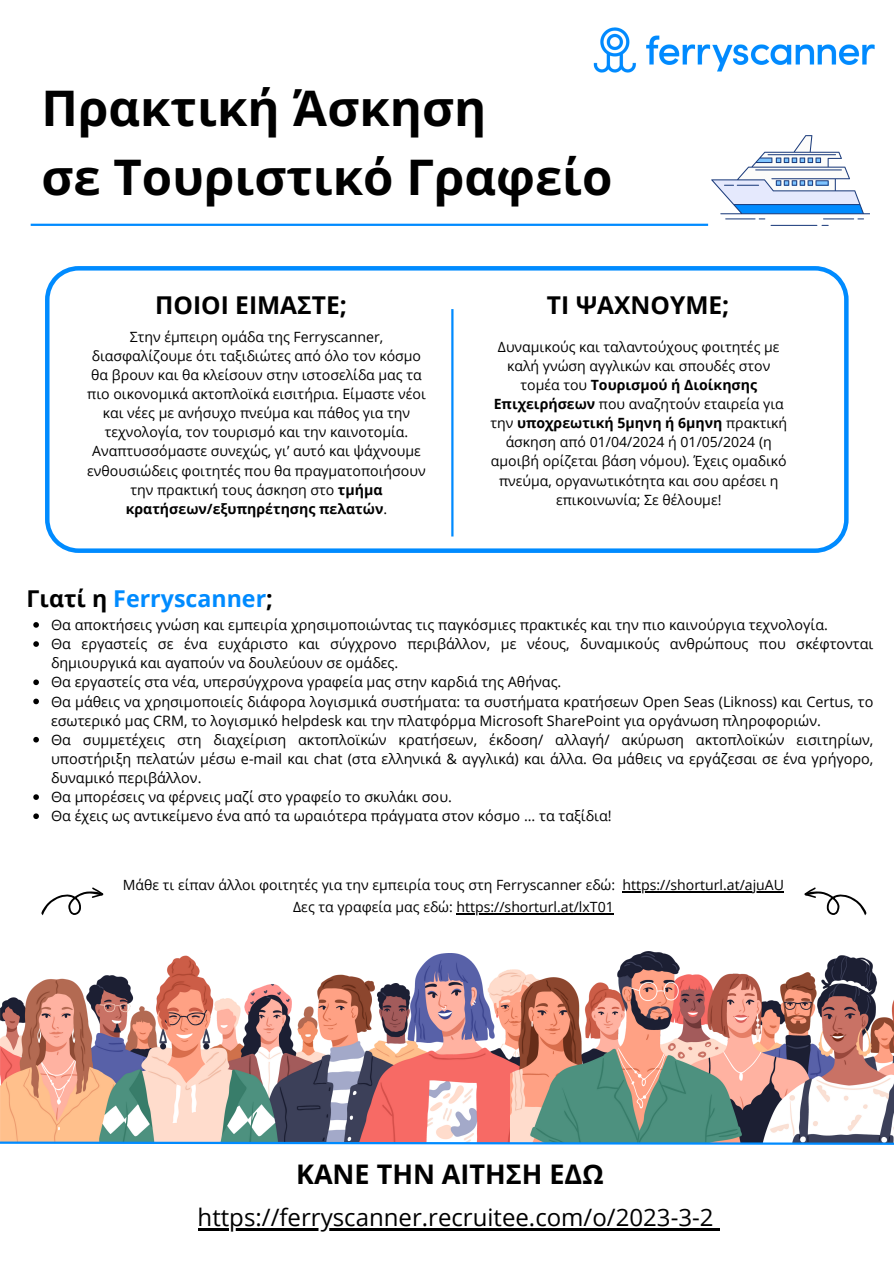
<style>
.page{position:relative;width:894px;height:1264px;background:#fff}
.page>*{position:absolute;margin:0;border:0;box-sizing:border-box;transform-origin:0 0}
.t1{font:700 49.05px "Open Sans";color:#000}
.t2{font:700 27px "Open Sans";color:#000}
.t3{font:700 24.6px "Open Sans";color:#000}
.t4{font:24px "Open Sans";color:#000}
.t5{font:700 23.25px "Open Sans";color:#008bff}
.t6{font:14.4px/19.2px "Open Sans";color:#000}
.t7{font:14.1px/19.2px "Open Sans";color:#000;text-align:center}
.s1{font-weight:700}
.s2{color:#000}
</style>
<div class="page">
<hr style="left:31px;top:224px;width:677px;height:2px;background:#008bff">
<svg style="left:45px;top:266px;width:803px;height:287px"></svg>
<hr style="left:451px;top:309px;width:2px;height:227px;background:#008bff">
<img style="left:0;top:953px;width:510px;height:187px">
<img style="left:510px;top:951px;width:383px;height:189px">
<svg style="left:0;top:1140px;width:893px;height:5px;background:#5f9ccd"></svg>
<svg style="left:33px;top:622px;width:6px;height:5px"></svg>
<svg style="left:33px;top:641px;width:6px;height:6px"></svg>
<svg style="left:33px;top:679px;width:6px;height:6px"></svg>
<svg style="left:33px;top:698px;width:6px;height:6px"></svg>
<svg style="left:33px;top:737px;width:6px;height:5px"></svg>
<svg style="left:33px;top:794px;width:6px;height:6px"></svg>
<svg style="left:33px;top:813px;width:6px;height:6px"></svg>
<hr style="left:622px;top:891px;width:161px;height:1px;background:#000">
<hr style="left:456px;top:913px;width:157px;height:1px;background:#000">
<hr style="left:197px;top:1227px;width:516px;height:3px;background:#000">
<svg style="left:713px;top:1228px;width:6px;height:2px"></svg>
<img style="left:593px;top:27px;width:282px;height:46px">
<svg style="left:711px;top:135px;width:158px;height:84px"></svg>
<svg style="left:770px;top:225px;width:58px;height:1px"></svg>
<svg style="left:41px;top:887px;width:62px;height:28px"></svg>
<svg style="left:804px;top:887px;width:61px;height:28px"></svg>
<p class="t1" style="left:41px;top:74px;width:446px">Πρακτική Άσκηση</p>
<p class="t1" style="left:41px;top:142px;width:572px">σε Τουριστικό Γραφείο</p>
<p class="t3" style="left:155px;top:287px;width:193px">ΠΟΙΟΙ ΕΙΜΑΣΤΕ;</p>
<p class="t3" style="left:547px;top:287px;width:184px">ΤΙ ΨΑΧΝΟΥΜΕ;</p>
<p class="t7" style="left:87px;top:326px;width:340px">Στην έμπειρη ομάδα της Ferryscanner, διασφαλίζουμε ότι ταξιδιώτες από όλο τον κόσμο θα βρουν και θα κλείσουν στην ιστοσελίδα μας τα πιο οικονομικά ακτοπλοϊκά εισιτήρια. Είμαστε νέοι και νέες με ανήσυχο πνεύμα και πάθος για την τεχνολογία, τον τουρισμό και την καινοτομία.<br>Αναπτυσσόμαστε συνεχώς, γι’ αυτό και ψάχνουμε ενθουσιώδεις φοιτητές που θα πραγματοποιήσουν την πρακτική τους άσκηση στο <span class="s1">τμήμα κρατήσεων/εξυπηρέτησης πελατών</span>.</p>
<p class="t7" style="left:490px;top:336px;width:298px">Δυναμικούς και ταλαντούχους φοιτητές με καλή γνώση αγγλικών και σπουδές στον τομέα του <span class="s1">Τουρισμού ή Διοίκησης Επιχειρήσεων</span> που αναζητούν εταιρεία για την <span class="s1">υποχρεωτική 5μηνη ή 6μηνη</span> πρακτική άσκηση από 01/04/2024 ή 01/05/2024 (η αμοιβή ορίζεται βάση νόμου). Έχεις ομαδικό πνεύμα, οργανωτικότητα και σου αρέσει η επικοινωνία; Σε θέλουμε!</p>
<p class="t5" style="left:27px;top:582px;width:248px"><span class="s2">Γιατί η</span> Ferryscanner<span class="s2">;</span></p>
<p class="t6" style="left:51px;top:614px;width:778px">Θα αποκτήσεις γνώση και εμπειρία χρησιμοποιώντας τις παγκόσμιες πρακτικές και την πιο καινούργια τεχνολογία.</p>
<p class="t6" style="left:51px;top:634px;width:823px">Θα εργαστείς σε ένα ευχάριστο και σύγχρονο περιβάλλον, με νέους, δυναμικούς ανθρώπους που σκέφτονται δημιουργικά και αγαπούν να δουλεύουν σε ομάδες.</p>
<p class="t6" style="left:51px;top:672px;width:512px">Θα εργαστείς στα νέα, υπερσύγχρονα γραφεία μας στην καρδιά της Αθήνας.</p>
<p class="t6" style="left:51px;top:691px;width:823px">Θα μάθεις να χρησιμοποιείς διάφορα λογισμικά συστήματα: τα συστήματα κρατήσεων Open Seas (Liknoss) και Certus, το εσωτερικό μας CRM, το λογισμικό helpdesk και την πλατφόρμα Microsoft SharePoint για οργάνωση πληροφοριών.</p>
<p class="t6" style="left:51px;top:729px;width:823px;text-align:justify">Θα συμμετέχεις στη διαχείριση ακτοπλοϊκών κρατήσεων, έκδοση/ αλλαγή/ ακύρωση ακτοπλοϊκών εισιτηρίων, υποστήριξη πελατών μέσω e-mail και chat (στα ελληνικά &amp; αγγλικά) και άλλα. Θα μάθεις να εργάζεσαι σε ένα γρήγορο, δυναμικό περιβάλλον.</p>
<p class="t6" style="left:51px;top:787px;width:402px">Θα μπορέσεις να φέρνεις μαζί στο γραφείο το σκυλάκι σου.</p>
<p class="t6" style="left:51px;top:806px;width:562px">Θα έχεις ως αντικείμενο ένα από τα ωραιότερα πράγματα στον κόσμο ... τα ταξίδια!</p>
<p class="t7" style="left:123px;top:874px;width:662px">Μάθε τι είπαν άλλοι φοιτητές για την εμπειρία τους στη Ferryscanner εδώ: https://shorturl.at/ajuAU</p>
<p class="t7" style="left:293px;top:897px;width:322px">Δες τα γραφεία μας εδώ: https://shorturl.at/lxT01</p>
<p class="t2" style="left:296px;top:1154px;width:309px">ΚΑΝΕ ΤΗΝ ΑΙΤΗΣΗ ΕΔΩ</p>
<p class="t4" style="left:197px;top:1200px;width:517px">https://ferryscanner.recruitee.com/o/2023-3-2</p>
</div>
